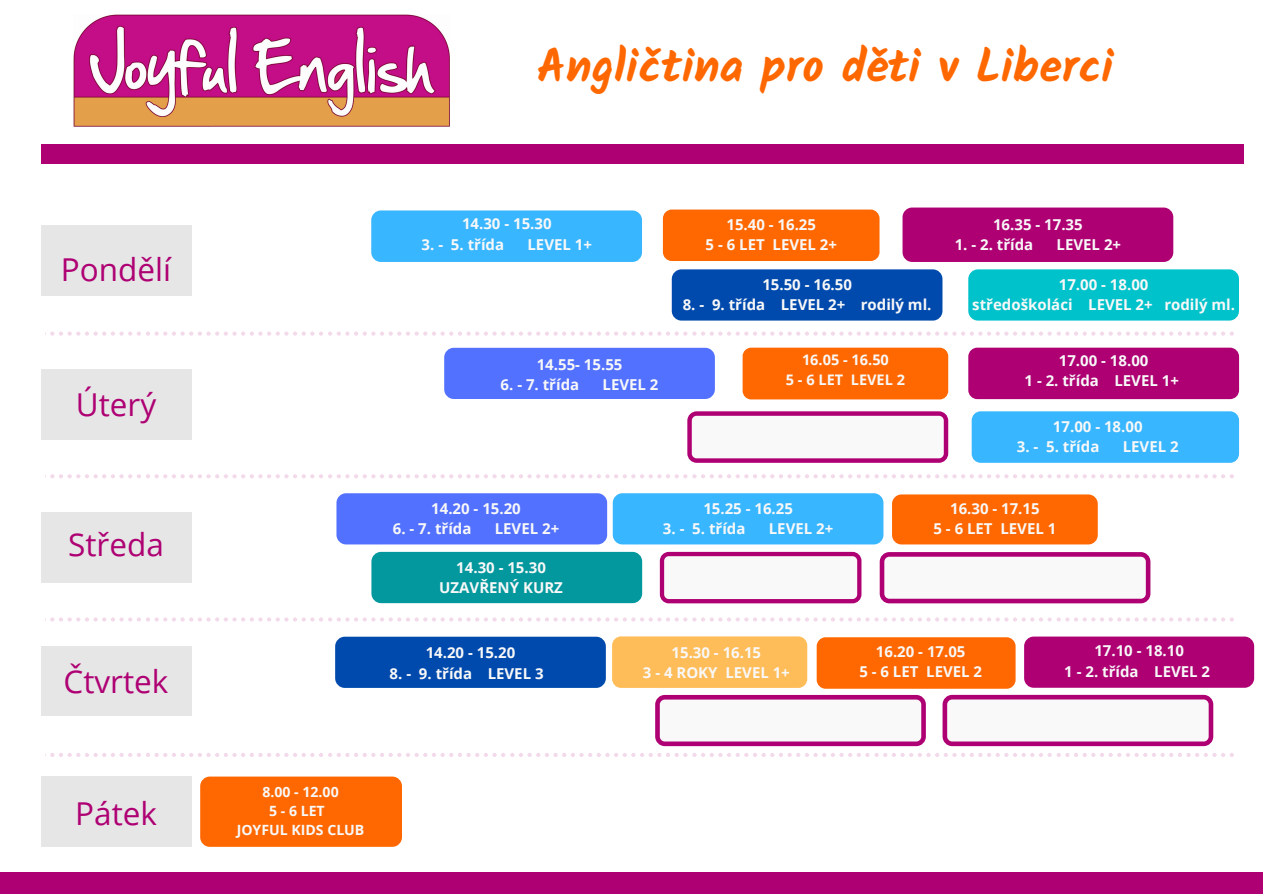
<style>
.page{position:relative;width:1263px;height:894px;background:#fff}
.page>*{position:absolute;margin:0;border:0;box-sizing:border-box;transform-origin:0 0}
.t1{font:700 46.35px "Kalam";color:#ff6800}
.t2{font:31.5px "Open Sans";color:#ae0073}
.t3{font:700 15px/20.1px "Open Sans";color:#f8f8f8;text-align:center}
.t4{font:700 14.55px/19.5px "Open Sans";color:#f8f8f8;text-align:center}
.t5{font:700 14.1px/19px "Open Sans";color:#f8f8f8;text-align:center}
.t6{font:11.25px "Libre Baskerville";color:#f8f8f8}
</style>
<div class="page">
<div style="left:41px;top:144px;width:1202px;height:19px;background:#ae0073"></div>
<div style="left:41px;top:226px;width:151px;height:69px;background:#e6e6e6"></div>
<div style="left:41px;top:369px;width:151px;height:70px;background:#e6e6e6"></div>
<div style="left:41px;top:512px;width:151px;height:70px;background:#e6e6e6"></div>
<div style="left:41px;top:776px;width:151px;height:70px;background:#e6e6e6"></div>
<div style="left:41px;top:646px;width:151px;height:69px;background:#e6e6e6"></div>
<div style="left:0;top:872px;width:1263px;height:20px;background:#ae0073"></div>
<img style="left:73px;top:15px;width:376px;height:111px">
<div style="left:663px;top:209px;width:216px;height:52px;background:#ff6800"></div>
<div style="left:371px;top:210px;width:271px;height:52px;background:#38b6ff"></div>
<svg style="left:655px;top:694px;width:271px;height:52px"></svg>
<div style="left:200px;top:776px;width:202px;height:70px;background:#ff6800"></div>
<div style="left:335px;top:636px;width:271px;height:51px;background:#004aad"></div>
<div style="left:371px;top:551px;width:271px;height:52px;background:#03989e"></div>
<div style="left:336px;top:493px;width:271px;height:51px;background:#5271ff"></div>
<svg style="left:687px;top:411px;width:261px;height:51px"></svg>
<div style="left:444px;top:348px;width:271px;height:51px;background:#5271ff"></div>
<div style="left:672px;top:269px;width:270px;height:51px;background:#004aad"></div>
<div style="left:892px;top:494px;width:206px;height:50px;background:#ff6800"></div>
<div style="left:743px;top:347px;width:205px;height:52px;background:#ff6800"></div>
<div style="left:968px;top:347px;width:271px;height:52px;background:#ae0073"></div>
<div style="left:612px;top:636px;width:195px;height:51px;background:#ffbd59"></div>
<div style="left:972px;top:411px;width:267px;height:51px;background:#38b6ff"></div>
<svg style="left:660px;top:551px;width:201px;height:52px"></svg>
<div style="left:817px;top:637px;width:199px;height:51px;background:#ff6800"></div>
<div style="left:902px;top:207px;width:271px;height:55px;background:#ae0073"></div>
<div style="left:968px;top:269px;width:271px;height:51px;background:#00c2cb"></div>
<div style="left:613px;top:493px;width:270px;height:51px;background:#38b6ff"></div>
<svg style="left:880px;top:552px;width:270px;height:51px"></svg>
<svg style="left:50px;top:474px;width:1184px;height:4px"></svg>
<svg style="left:50px;top:331px;width:1184px;height:4px"></svg>
<svg style="left:50px;top:753px;width:1184px;height:3px"></svg>
<svg style="left:50px;top:617px;width:1184px;height:4px"></svg>
<div style="left:1024px;top:636px;width:230px;height:51px;background:#ae0073"></div>
<svg style="left:942px;top:694px;width:271px;height:52px"></svg>
<h2 class="t2" style="left:61px;top:247px;width:112px">Pondělí</h2>
<h2 class="t2" style="left:76px;top:382px;width:82px">Úterý</h2>
<h2 class="t2" style="left:68px;top:522px;width:97px">Středa</h2>
<h2 class="t2" style="left:64px;top:659px;width:106px">Čtvrtek</h2>
<h2 class="t2" style="left:75px;top:791px;width:83px">Pátek</h2>
<h1 class="t1" style="left:537px;top:39px;width:578px">Angličtina pro děti v Liberci</h1>
<p class="t3" style="left:462px;top:213px;width:91px">14.30 - 15.30</p>
<p class="t3" style="left:422px;top:234px;width:84px">3. - 5. třída</p>
<p class="t3" style="left:527px;top:234px;width:66px">LEVEL 1+</p>
<p class="t3" style="left:537px;top:354px;width:87px">14.55- 15.55</p>
<p class="t3" style="left:501px;top:374px;width:80px">6. - 7. třída</p>
<p class="t3" style="left:603px;top:374px;width:57px">LEVEL 2</p>
<p class="t3" style="left:706px;top:214px;width:133px">15.40 - 16.25<br>5 - 6 LET LEVEL 2+</p>
<p class="t3" style="left:993px;top:214px;width:91px">16.35 - 17.35</p>
<p class="t3" style="left:955px;top:234px;width:80px">1. - 2. třída</p>
<p class="t3" style="left:1057px;top:234px;width:66px">LEVEL 2+</p>
<p class="t3" style="left:762px;top:274px;width:91px">15.50 - 16.50</p>
<p class="t3" style="left:683px;top:294px;width:250px">8. - 9. třída LEVEL 2+ rodilý ml.</p>
<p class="t3" style="left:972px;top:273px;width:264px">17.00 - 18.00<br>středoškoláci LEVEL 2+ rodilý ml.</p>
<p class="t4" style="left:786px;top:350px;width:121px">16.05 - 16.50<br>5 - 6 LET LEVEL 2</p>
<p class="t3" style="left:1024px;top:350px;width:156px">17.00 - 18.00<br>1 - 2. třída LEVEL 1+</p>
<p class="t6" style="left:810px;top:356px;width:31px">Wed</p>
<p class="t3" style="left:1053px;top:416px;width:91px">17.00 - 18.00</p>
<p class="t3" style="left:1017px;top:436px;width:84px">3. - 5. třída</p>
<p class="t3" style="left:1123px;top:436px;width:57px">LEVEL 2</p>
<p class="t3" style="left:431px;top:497px;width:91px">14.20 - 15.20</p>
<p class="t3" style="left:393px;top:518px;width:80px">6. - 7. třída</p>
<p class="t3" style="left:495px;top:518px;width:66px">LEVEL 2+</p>
<p class="t3" style="left:439px;top:556px;width:125px">14.30 - 15.30<br>UZAVŘENÝ KURZ</p>
<p class="t3" style="left:426px;top:642px;width:91px">14.20 - 15.20</p>
<p class="t3" style="left:390px;top:662px;width:155px">8. - 9. třída LEVEL 3</p>
<p class="t3" style="left:703px;top:498px;width:91px">15.25 - 16.25</p>
<p class="t3" style="left:663px;top:518px;width:84px">3. - 5. třída</p>
<p class="t3" style="left:769px;top:518px;width:66px">LEVEL 2+</p>
<p class="t3" style="left:933px;top:497px;width:124px">16.30 - 17.15<br>5 - 6 LET LEVEL 1</p>
<p class="t3" style="left:643px;top:641px;width:148px">15.30 - 16.15<br>3 - 4 ROKY LEVEL 1+</p>
<p class="t3" style="left:859px;top:640px;width:124px">16.20 - 17.05<br>5 - 6 LET LEVEL 2</p>
<p class="t3" style="left:1064px;top:640px;width:147px">17.10 - 18.10<br>1 - 2. třída LEVEL 2</p>
<p class="t5" style="left:237px;top:781px;width:129px">8.00 - 12.00<br>5-6LET<br>JOYFUL KIDS CLUB</p>
</div>
